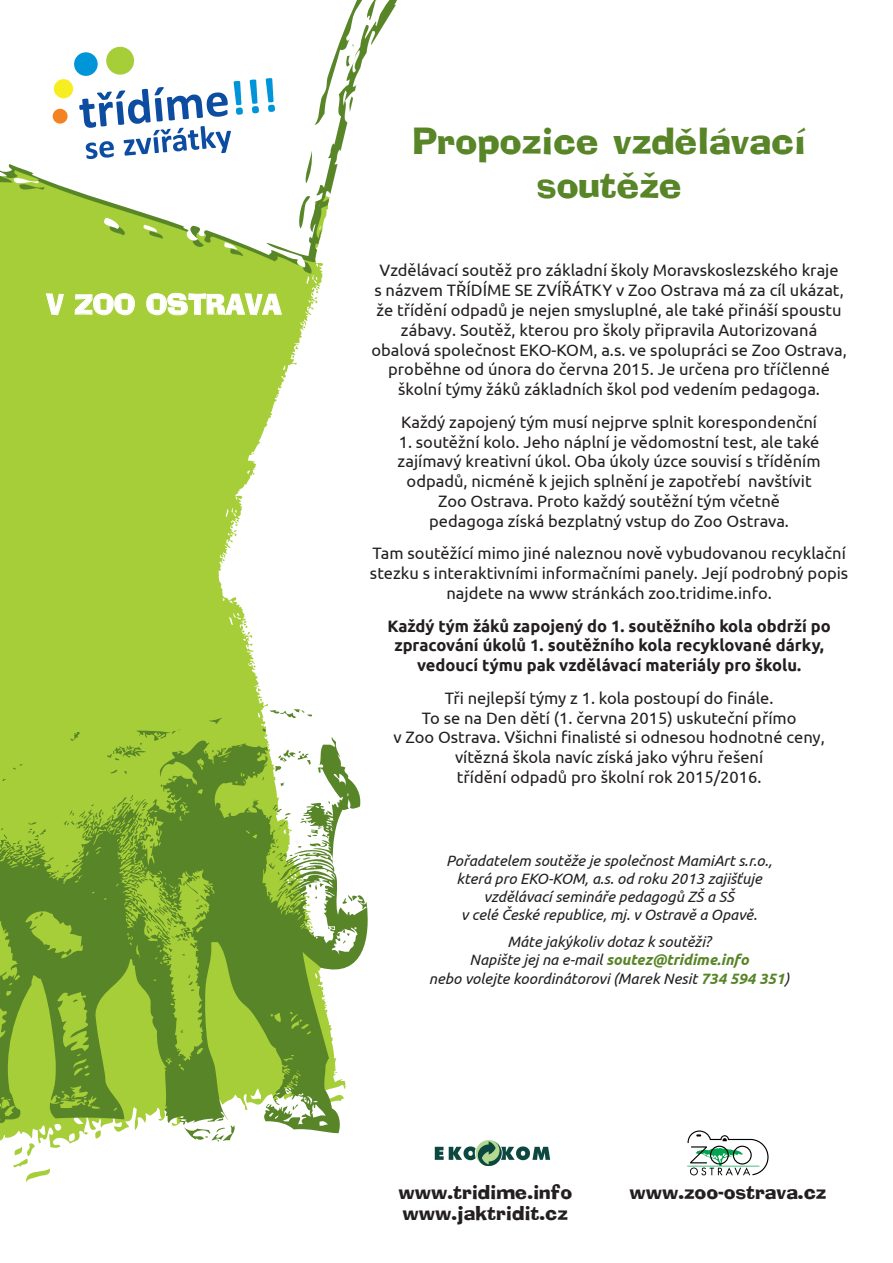
<style>
.page{position:relative;width:893px;height:1263px;background:#fff}
.page>*{position:absolute;margin:0;border:0;box-sizing:border-box;transform-origin:0 0}
.t1{font:36px/43.2px "Adelaide";color:#588527;text-align:center}
.t2{font:27px "Adelaide";color:#fff}
.t3{font:19.2px "Adelaide";color:#231f20}
.t4{font:16.5px/19.8px "Ubuntu";color:#231f20;text-align:center}
.t5{font:700 16.5px/19.8px "Ubuntu";color:#231f20;text-align:center}
.t6{font:italic 15px/18px "Ubuntu";color:#231f20;text-align:center}
.s1{font-weight:700;color:#588527}
</style>
<div class="page">
<svg style="left:0;top:273px;width:323px;height:463px;fill:#a6ce39"></svg>
<div style="left:0;top:267px;width:323px;height:6px;background:#a6ce39"></div>
<svg style="left:0;top:0;width:397px;height:267px"></svg>
<svg style="left:79px;top:81px;width:164px;height:78px"></svg>
<svg style="left:250px;top:80px;width:9px;height:33px"></svg>
<svg style="left:266px;top:78px;width:9px;height:34px"></svg>
<div style="left:74px;top:52px;width:24px;height:24px;background:#0095d9;border-radius:50%"></div>
<div style="left:106px;top:47px;width:28px;height:28px;background:#a6ce39;border-radius:50%"></div>
<div style="left:54px;top:79px;width:19px;height:19px;background:#f7ee22;border-radius:50%"></div>
<div style="left:53px;top:109px;width:15px;height:15px;background:#f58220;border-radius:50%"></div>
<svg style="left:435px;top:1141px;width:115px;height:25px"></svg>
<svg style="left:687px;top:1130px;width:82px;height:46px"></svg>
<svg style="left:46px;top:293px;width:18px;height:22px"></svg>
<svg style="left:75px;top:293px;width:60px;height:22px"></svg>
<svg style="left:146px;top:293px;width:136px;height:23px;background:#b9d865"></svg>
<svg style="left:270px;top:708px;width:43px;height:12px"></svg>
<svg style="left:0;top:738px;width:368px;height:395px;background:#8cb14c"></svg>
<svg style="left:259px;top:728px;width:103px;height:185px"></svg>
<svg style="left:343px;top:932px;width:7px;height:13px"></svg>
<svg style="left:188px;top:975px;width:7px;height:16px"></svg>
<svg style="left:180px;top:1028px;width:3px;height:5px"></svg>
<svg style="left:272px;top:1088px;width:30px;height:26px"></svg>
<svg style="left:184px;top:1125px;width:53px;height:17px"></svg>
<svg style="left:0;top:717px;width:227px;height:240px;background:#82ac30"></svg>
<h2 class="t2" style="left:46px;top:288px;width:237px">V ZOO OSTRAVA</h2>
<p class="t1" style="left:412px;top:120px;width:395px">Propozice vzdělávací soutěže</p>
<p class="t4" style="left:371px;top:260px;width:477px">Vzdělávací soutěž pro základní školy Moravskoslezského kraje<br>s názvem TŘÍDÍME SE ZVÍŘÁTKY v Zoo Ostrava má za cíl ukázat, že třídění odpadů je nejen smysluplné, ale také přináší spoustu zábavy. Soutěž, kterou pro školy připravila Autorizovaná obalová společnost EKO-KOM, a.s. ve spolupráci se Zoo Ostrava, proběhne od února do června 2015. Je určena pro tříčlenné školní týmy žáků základních škol pod vedením pedagoga.</p>
<p class="t4" style="left:401px;top:412px;width:417px">Každý zapojený tým musí nejprve splnit korespondenční</p>
<p class="t4" style="left:398px;top:431px;width:424px">1. soutěžní kolo. Jeho náplní je vědomostní test, ale také zajímavý kreativní úkol. Oba úkoly úzce souvisí s tříděním odpadů, nicméně k jejich splnění je zapotřebí navštívit Zoo Ostrava. Proto každý soutěžní tým včetně<br>pedagoga získá bezplatný vstup do Zoo Ostrava.</p>
<p class="t4" style="left:370px;top:543px;width:480px">Tam soutěžící mimo jiné naleznou nově vybudovanou recyklační stezku s interaktivními informačními panely. Její podrobný popis najdete na www stránkách zoo.tridime.info.</p>
<p class="t5" style="left:387px;top:615px;width:445px">Každý tým žáků zapojený do 1. soutěžního kola obdrží po zpracování úkolů 1. soutěžního kola recyklované dárky, vedoucí týmu pak vzdělávací materiály pro školu.</p>
<p class="t4" style="left:394px;top:687px;width:433px">Tři nejlepší týmy z 1. kola postoupí do finále.<br>To se na Den dětí (1. června 2015) uskuteční přímo<br>v Zoo Ostrava. Všichni finalisté si odnesou hodnotné ceny, vítězná škola navíc získá jako výhru řešení<br>třídění odpadů pro školní rok 2015/2016.</p>
<p class="t6" style="left:446px;top:851px;width:328px">Pořadatelem soutěže je společnost MamiArt s.r.o., která pro EKO-KOM, a.s. od roku 2013 zajišťuje vzdělávací semináře pedagogů ZŠ a SŠ<br>v celé České republice, mj. v Ostravě a Opavě.</p>
<p class="t6" style="left:470px;top:932px;width:281px">Máte jakýkoliv dotaz k soutěži?<br>Napište jej na e-mail <span class="s1">soutez@tridime.info</span></p>
<p class="t6" style="left:429px;top:969px;width:362px">nebo volejte koordinátorovi (Marek Nesit <span class="s1">734 594 351</span>)</p>
<p class="t3" style="left:398px;top:1180px;width:175px">www.tridime.info</p>
<p class="t3" style="left:629px;top:1180px;width:198px">www.zoo-ostrava.cz</p>
<p class="t3" style="left:402px;top:1202px;width:167px">www.jaktridit.cz</p>
</div>
